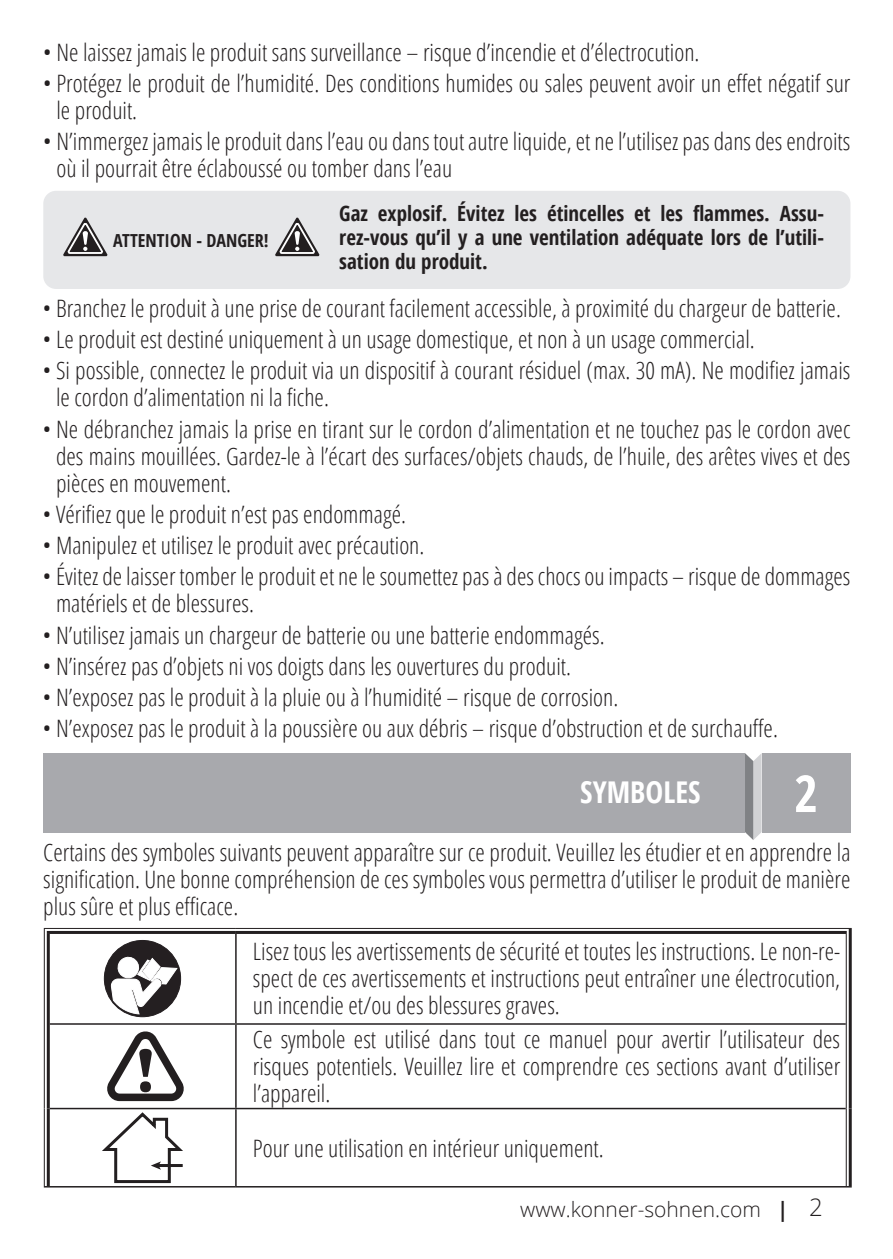
<style>
.page{position:relative;width:893px;height:1259px;background:#fff}
.page>*{position:absolute;margin:0;border:0;box-sizing:border-box;transform-origin:0 0}
.t1{font:700 condensed 51px "Open Sans";color:#fff}
.t2{font:700 condensed 30px "Open Sans";color:#fff}
.t3{font:300 condensed 24px/27px "Open Sans";color:#231f20}
.t4{font:700 condensed 21px/24px "Open Sans";color:#231f20;text-align:justify}
.t5{font:300 21px "Open Sans";color:#231f20}
.t6{font:700 condensed 18px "Open Sans";color:#231f20}
.s1{font-weight:700;font-stretch:condensed}
.s2{font-size:24px}
</style>
<div class="page">
<div style="left:43px;top:191px;width:807px;height:98px;background:#e6e7e9;border-radius:13px"></div>
<svg style="left:275px;top:217px;width:45px;height:39px"></svg>
<svg style="left:63px;top:217px;width:45px;height:39px"></svg>
<div style="left:762px;top:753px;width:88px;height:79px;background:#a8a9ad"></div>
<svg style="left:745px;top:753px;width:17px;height:87px"></svg>
<div style="left:43px;top:753px;width:702px;height:79px;background:#a8a9ad"></div>
<svg style="left:46px;top:934px;width:1px;height:90px"></svg>
<svg style="left:848px;top:934px;width:1px;height:90px"></svg>
<svg style="left:46px;top:1024px;width:1px;height:84px"></svg>
<svg style="left:848px;top:1024px;width:1px;height:84px"></svg>
<svg style="left:46px;top:1108px;width:1px;height:78px"></svg>
<svg style="left:848px;top:1108px;width:1px;height:78px"></svg>
<hr style="left:44px;top:928px;width:192px;height:1px;background:#231f20">
<hr style="left:47px;top:931px;width:189px;height:3px;background:#231f20">
<hr style="left:44px;top:929px;width:1px;height:95px;background:#231f20">
<hr style="left:47px;top:934px;width:3px;height:90px;background:#231f20">
<hr style="left:236px;top:928px;width:616px;height:1px;background:#231f20">
<hr style="left:236px;top:931px;width:611px;height:3px;background:#231f20">
<hr style="left:846px;top:934px;width:1px;height:90px;background:#231f20">
<hr style="left:849px;top:929px;width:3px;height:95px;background:#231f20">
<hr style="left:44px;top:1024px;width:1px;height:84px;background:#231f20">
<hr style="left:47px;top:1024px;width:3px;height:84px;background:#231f20">
<hr style="left:846px;top:1024px;width:1px;height:84px;background:#231f20">
<hr style="left:849px;top:1024px;width:3px;height:84px;background:#231f20">
<hr style="left:44px;top:1108px;width:1px;height:78px;background:#231f20">
<hr style="left:47px;top:1108px;width:3px;height:78px;background:#231f20">
<hr style="left:846px;top:1108px;width:1px;height:78px;background:#231f20">
<hr style="left:849px;top:1108px;width:3px;height:78px;background:#231f20">
<hr style="left:235px;top:934px;width:2px;height:89px;background:#231f20">
<hr style="left:50px;top:1023px;width:186px;height:1px;background:#231f20">
<hr style="left:236px;top:1023px;width:610px;height:1px;background:#231f20">
<hr style="left:235px;top:1024px;width:2px;height:83px;background:#231f20">
<hr style="left:50px;top:1107px;width:186px;height:2px;background:#231f20">
<hr style="left:236px;top:1107px;width:610px;height:2px;background:#231f20">
<hr style="left:235px;top:1109px;width:2px;height:77px;background:#231f20">
<hr style="left:44px;top:1186px;width:192px;height:1px;background:#231f20">
<hr style="left:236px;top:1186px;width:616px;height:1px;background:#231f20">
<div style="left:104px;top:940px;width:77px;height:76px;background:#241f21;border-radius:50%"></div>
<div style="left:104px;top:940px;width:77px;height:77px;border:1px solid #241f21;border-radius:50%"></div>
<svg style="left:111px;top:952px;width:66px;height:62px"></svg>
<svg style="left:99px;top:1023px;width:86px;height:79px"></svg>
<svg style="left:102px;top:1112px;width:81px;height:72px"></svg>
<p class="t3" style="left:43px;top:38px;width:658px">• Ne laissez jamais le produit sans surveillance – risque d’incendie et d’électrocution.</p>
<p class="t3" style="left:56px;top:69px;width:795px;text-indent:-14px">• Protégez le produit de l’humidité. Des conditions humides ou sales peuvent avoir un effet négatif sur le produit.</p>
<p class="t3" style="left:56px;top:127px;width:795px;text-indent:-14px">• N’immergez jamais le produit dans l’eau ou dans tout autre liquide, et ne l’utilisez pas dans des endroits où il pourrait être éclaboussé ou tomber dans l’eau</p>
<p class="t4" style="left:339px;top:201px;width:486px">Gaz explosif. Évitez les étincelles et les flammes. Assu&shy;rez-vous qu’il y a une ventilation adéquate lors de l’utili&shy;sation du produit.</p>
<p class="t6" style="left:113px;top:227px;width:157px">ATTENTION - DANGER!</p>
<p class="t3" style="left:43px;top:294px;width:800px">• Branchez le produit à une prise de courant facilement accessible, à proximité du chargeur de batterie.</p>
<p class="t3" style="left:43px;top:325px;width:714px">• Le produit est destiné uniquement à un usage domestique, et non à un usage commercial.</p>
<p class="t3" style="left:56px;top:356px;width:796px;text-indent:-14px">• Si possible, connectez le produit via un dispositif à courant résiduel (max. 30 mA). Ne modifiez jamais le cordon d’alimentation ni la fiche.</p>
<p class="t3" style="left:56px;top:414px;width:796px;text-align:justify;text-indent:-14px">• Ne débranchez jamais la prise en tirant sur le cordon d’alimentation et ne touchez pas le cordon avec des mains mouillées. Gardez-le à l’écart des surfaces/objets chauds, de l’huile, des arêtes vives et des pièces en mouvement.</p>
<p class="t3" style="left:43px;top:500px;width:365px">• Vérifiez que le produit n’est pas endommagé.</p>
<p class="t3" style="left:43px;top:531px;width:383px">• Manipulez et utilisez le produit avec précaution.</p>
<p class="t3" style="left:56px;top:562px;width:796px;text-indent:-14px">• Évitez de laisser tomber le produit et ne le soumettez pas à des chocs ou impacts – risque de dommages matériels et de blessures.</p>
<p class="t3" style="left:43px;top:620px;width:564px">• N’utilisez jamais un chargeur de batterie ou une batterie endommagés.</p>
<p class="t3" style="left:43px;top:652px;width:530px">• N’insérez pas d’objets ni vos doigts dans les ouvertures du produit.</p>
<p class="t3" style="left:43px;top:683px;width:577px">• N’exposez pas le produit à la pluie ou à l’humidité – risque de corrosion.</p>
<p class="t3" style="left:43px;top:714px;width:737px">• N’exposez pas le produit à la poussière ou aux débris – risque d’obstruction et de surchauffe.</p>
<p class="t2" style="left:580px;top:771px;width:122px">SYMBOLES</p>
<h1 class="t1" style="left:794px;top:758px;width:25px">2</h1>
<p class="t3" style="left:43px;top:838px;width:809px;text-align:justify">Certains des symboles suivants peuvent apparaître sur ce produit. Veuillez les étudier et en apprendre la signification. Une bonne compréhension de ces symboles vous permettra d’utiliser le produit de manière plus sûre et plus efficace.</p>
<p class="t3" style="left:253px;top:936px;width:589px;text-align:justify">Lisez tous les avertissements de sécurité et toutes les instructions. Le non-re&shy;spect de ces avertissements et instructions peut entraîner une électrocution, un incendie et/ou des blessures graves.</p>
<p class="t3" style="left:253px;top:1025px;width:589px;text-align:justify">Ce symbole est utilisé dans tout ce manuel pour avertir l’utilisateur des risques potentiels. Veuillez lire et comprendre ces sections avant d’utiliser l’appareil.</p>
<p class="t3" style="left:253px;top:1133px;width:352px">Pour une utilisation en intérieur uniquement.</p>
<p class="t5" style="left:520px;top:1194px;width:304px">www.konner-sohnen.com <span class="s1">|</span> <span class="s2">2</span></p>
</div>
